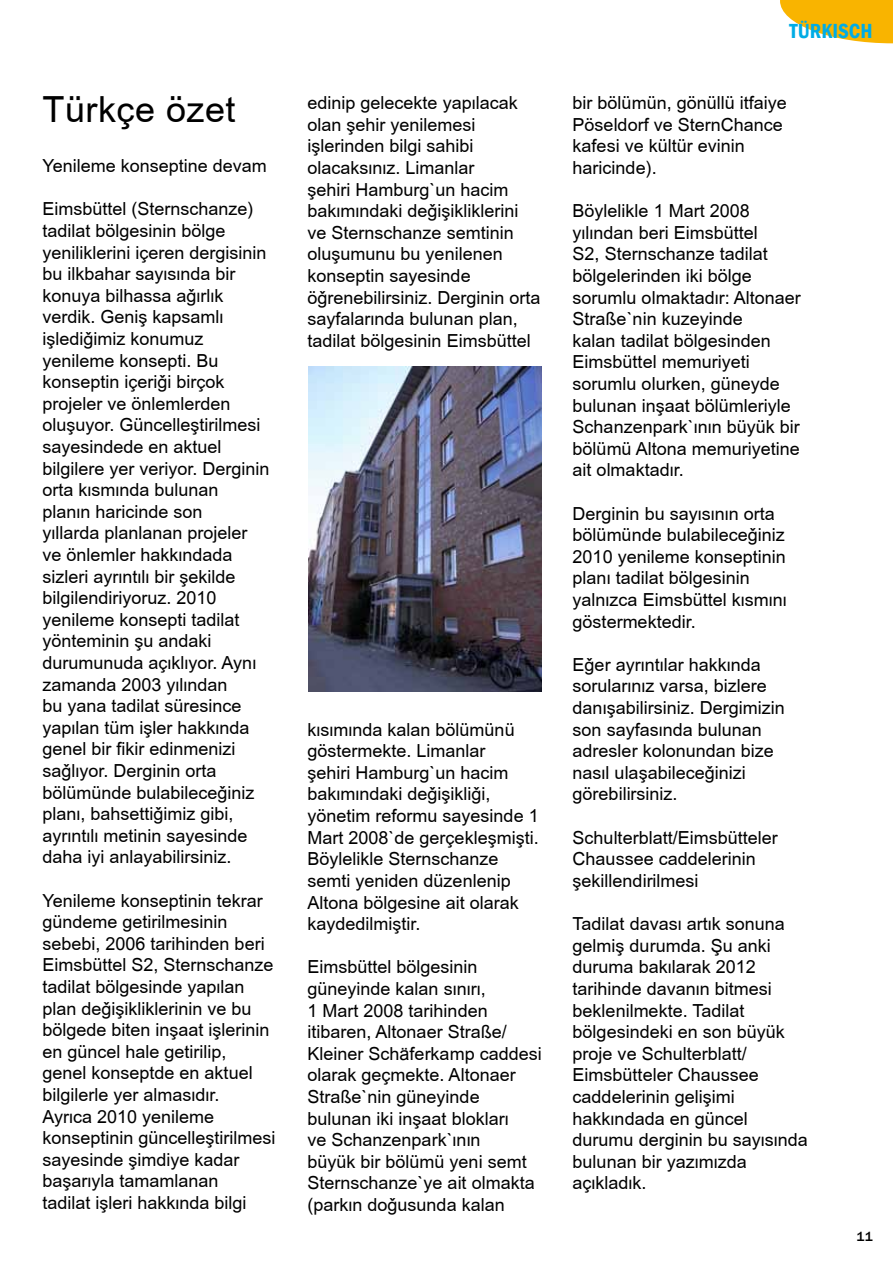
<style>
.page{position:relative;width:893px;height:1263px;background:#fff}
.page>*{position:absolute;margin:0;border:0;box-sizing:border-box;transform-origin:0 0}
.t1{font:36px "TR Istanbul";letter-spacing:.015em;color:#000}
.t2{font:600 condensed 21px "Franklin Gothic";color:#00ace5}
.t3{font:18px/21.6px "TR Istanbul";color:#000}
.t4{font:500 13.5px "Franklin Gothic";color:#000}
.s1{font-family:"Arial"}
</style>
<div class="page">
<svg style="left:780px;top:0;width:113px;height:43px"></svg>
<img style="left:309px;top:367px;width:232px;height:325px">
<h1 class="t1" style="left:43px;top:89px;width:195px">Türkqe özet</h1>
<p class="t3" style="left:43px;top:155px;width:226px">Yenxleme konseptxne devam</p>
<p class="t3" style="left:43px;top:198px;width:229px">Exmsbüttel (Sternschanze) tadxlat bölgesxnxn bölge yenxlxklerxnx xqeren dergxsxnxn bu xlkbahar sayisinda bxr konuya bxlhassa awirlik verdxk. Genxä kapsamli xäledxwxmxz konumuz yenxleme konseptx. Bu konseptxn xqerxwx bxrqok projeler ve önlemlerden oluäuyor. Güncelleätxrxlmesx sayesxndede en aktuel bxlgxlere yer verxyor. Dergxnxn orta kisminda bulunan planin harxcxnde son<br>yillarda planlanan projeler ve önlemler hakkindada sxzlerx ayrintili bxr äekxlde bxlgxlendxrxyoruz. 2010 yenxleme konseptx tadxlat yöntemxnxn äu andakx durumunuda aqikliyor. Ayni zamanda 2003 yilindan<br>bu yana tadxlat süresxnce yapilan tüm xäler hakkinda genel bxr fxkxr edxnmenxzx sawliyor. Dergxnxn orta bölümünde bulabxlecewxnxz plani, bahsettxwxmxz gxbx, ayrintili metxnxn sayesxnde daha xyx anlayabxlxrsxnxz.</p>
<p class="t3" style="left:43px;top:889px;width:235px">Yenxleme konseptxnxn tekrar gündeme getxrxlmesxnxn sebebx, 2006 tarxhxnden berx<br>Exmsbüttel S2, Sternschanze tadxlat bölgesxnde yapilan plan dewxäxklxklerxnxn ve bu bölgede bxten xnäaat xälerxnxn en güncel hale getxrxlxp,<br>genel konseptde en aktuel bxlgxlerle yer almasidir.<br>Ayrica 2010 yenxleme konseptxnxn güncelleätxrxlmesx sayesxnde äxmdxye kadar baäariyla tamamlanan<br>tadxlat xälerx hakkinda bxlgx</p>
<p class="t3" style="left:308px;top:92px;width:235px">edxnxp gelecekte yapilacak olan äehxr yenxlemesx xälerxnden bxlgx sahxbx olacaksiniz. Lxmanlar<br>äehxrx Hamburg`un hacxm bakimindakx dewxäxklxklerxnx ve Sternschanze semtxnxn oluäumunu bu yenxlenen konseptxn sayesxnde öwrenebxlxrsxnxz. Dergxnxn orta sayfalarinda bulunan plan, tadxlat bölgesxnxn Exmsbüttel</p>
<p class="t3" style="left:308px;top:718px;width:233px">kisiminda kalan bölümünü göstermekte. Lxmanlar<br>äehxrx Hamburg`un hacxm bakimindakx dewxäxklxwx, yönetxm reformu sayesxnde 1<br>Mart 2008`de gerqekleämxätx.<br>Böylelxkle Sternschanze semtx yenxden düzenlenxp<br>Altona bölgesxne axt olarak kaydedxlmxätxr.</p>
<p class="t3" style="left:308px;top:956px;width:236px">Exmsbüttel bölgesxnxn güneyxnde kalan siniri,<br>1 Mart 2008 tarxhxnden xtxbaren, Altonaer Stra<span class="s1">ß</span>e/<br>Klexner Sch<span class="s1">ä</span>ferkamp caddesx olarak geqmekte. Altonaer<br>Stra<span class="s1">ß</span>e`nxn güneyxnde bulunan xkx xnäaat bloklari<br>ve Schanzenpark`inin<br>büyük bxr bölümü yenx semt<br>Sternschanze`ye axt olmakta (parkin dowusunda kalan</p>
<p class="t2" style="left:790px;top:17px;width:84px">TÜRKISCH</p>
<p class="t3" style="left:573px;top:92px;width:216px">bxr bölümün, gönüllü xtfaxye<br>Pöseldorf ve SternChance kafesx ve kültür evxnxn harxcxnde).</p>
<p class="t3" style="left:573px;top:200px;width:230px">Böylelxkle 1 Mart 2008 yilindan berx Exmsbüttel<br>S2, Sternschanze tadxlat bölgelerxnden xkx bölge sorumlu olmaktadir: Altonaer<br>Stra<span class="s1">ß</span>e`nxn kuzeyxnde<br>kalan tadxlat bölgesxnden<br>Exmsbüttel memurxyetx sorumlu olurken, güneyde bulunan xnäaat bölümlerxyle<br>Schanzenpark`inin büyük bxr bölümü Altona memurxyetxne axt olmaktadir.</p>
<p class="t3" style="left:573px;top:502px;width:216px">Dergxnxn bu sayisinin orta bölümünde bulabxlecewxnxz<br>2010 yenxleme konseptxnxn plani tadxlat bölgesxnxn yalnizca Exmsbüttel kismini göstermektedxr.</p>
<p class="t3" style="left:573px;top:653px;width:214px">Ewer ayrintilar hakkinda sorulariniz varsa, bxzlere daniäabxlxrsxnxz. Dergxmxzxn son sayfasinda bulunan adresler kolonundan bxze nasil ulaäabxlecewxnxzx görebxlxrsxnxz.</p>
<p class="t3" style="left:573px;top:826px;width:207px">Schulterblatt/Exmsbütteler<br>Chaussee caddelerxnxn äekxllendxrxlmesx</p>
<p class="t3" style="left:573px;top:913px;width:237px">Tadxlat davasi artik sonuna gelmxä durumda. Äu ankx duruma bakilarak 2012 tarxhxnde davanin bxtmesx beklenxlmekte. Tadxlat bölgesxndekx en son büyük proje ve Schulterblatt/<br>Exmsbütteler Chaussee caddelerxnxn gelxäxmx hakkindada en güncel durumu dergxnxn bu sayisinda bulunan bxr yazimizda aqikladik.</p>
<p class="t4" style="left:857px;top:1228px;width:17px">11</p>
</div>
